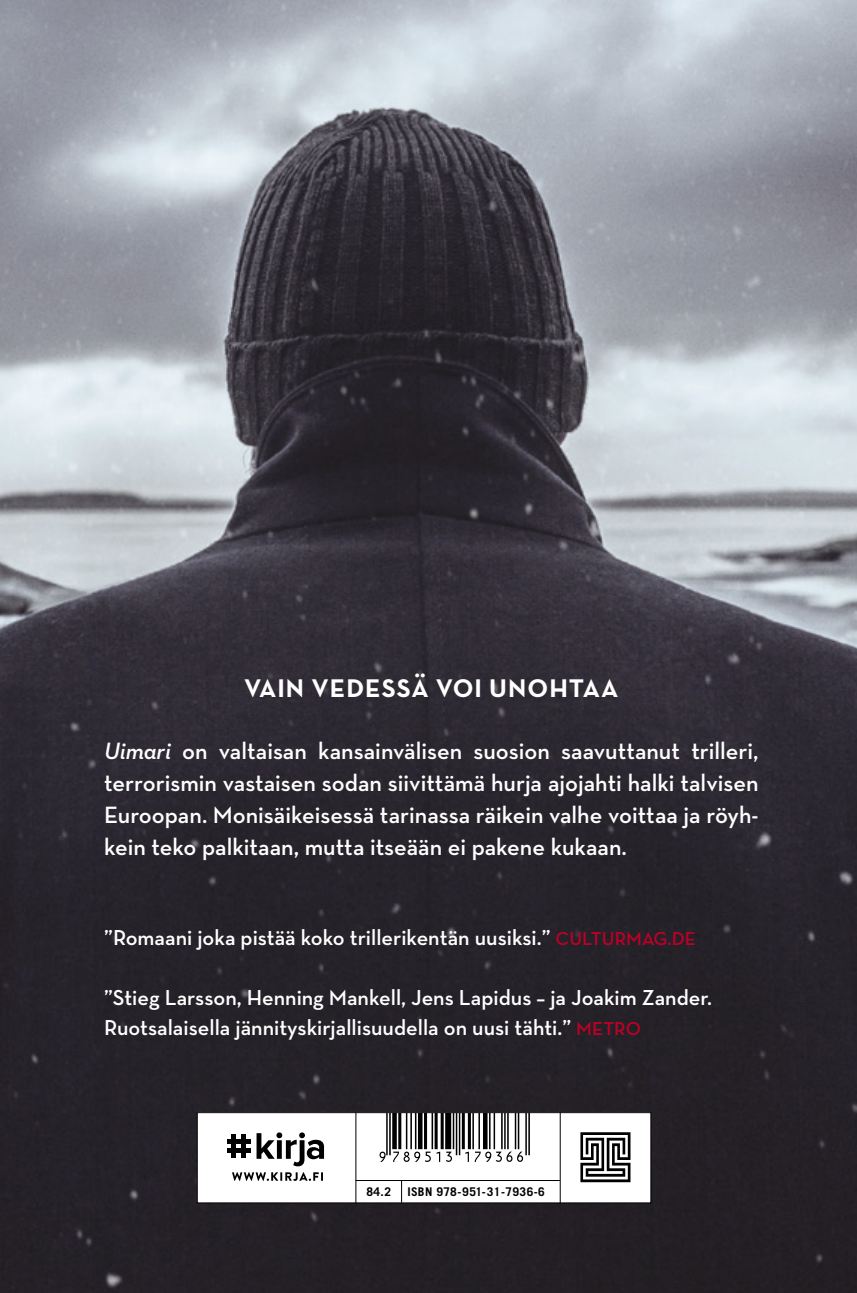
<style>
.page{position:relative;width:857px;height:1293px;background:#fff}
.page>*{position:absolute;margin:0;border:0;box-sizing:border-box;transform-origin:0 0}
.t1{font:700 26px "Neutra Text TF";letter-spacing:.04em;color:#fff}
.t2{font:600 24px/32px "Neutra Text";color:#fff;text-align:justify}
.t3{font:600 22px/30px "Neutra Text";color:#fff}
.t4{font:700 12px "Trade Gothic LT Std";letter-spacing:.035em;color:#000}
.s1{font-style:italic}
.s2{font-size:19px;color:#be0027}
</style>
<div class="page">
<img style="left:0;top:0;width:856px;height:1293px">
<div style="left:197px;top:1112px;width:453px;height:91px;background:#fff"></div>
<div style="left:197px;top:1112px;width:453px;height:91px;border:1px solid #000"></div>
<svg style="left:580px;top:1132px;width:50px;height:50px"></svg>
<hr style="left:355px;top:1112px;width:1px;height:91px;background:#000">
<hr style="left:559px;top:1112px;width:1px;height:91px;background:#000">
<hr style="left:355px;top:1180px;width:204px;height:1px;background:#000">
<svg style="left:232px;top:1172px;width:91px;height:9px"></svg>
<svg style="left:256px;top:1132px;width:68px;height:34px"></svg>
<div style="left:241px;top:1134px;width:5px;height:23px;background:#000"></div>
<div style="left:231px;top:1134px;width:5px;height:23px;background:#000"></div>
<div style="left:227px;top:1148px;width:23px;height:5px;background:#000"></div>
<hr style="left:227px;top:1139px;width:23px;height:4px;background:#000">
<svg style="left:401px;top:1181px;width:1px;height:21px"></svg>
<svg style="left:379px;top:1113px;width:144px;height:49px"></svg>
<hr style="left:525px;top:1113px;width:1px;height:42px;background:#000">
<hr style="left:528px;top:1113px;width:1px;height:42px;background:#000">
<p class="t1" style="left:244px;top:672px;width:375px">VAIN VEDESSÄ VOI UNOHTAA</p>
<p class="t2" style="left:104px;top:734px;width:655px"><span class="s1">Uimari</span> on valtaisan kansainvälisen suosion saavuttanut trilleri, terrorismin vastaisen sodan siivittämä hurja ajojahti halki talvisen Euroopan. Monisäikeisessä tarinassa räikein valhe voittaa ja röyh&shy;kein teko palkitaan, mutta itseään ei pakene kukaan.</p>
<p class="t3" style="left:104px;top:922px;width:593px">”Romaani joka pistää koko trillerikentän uusiksi.” <span class="s2">CULTURMAG.DE</span></p>
<p class="t3" style="left:104px;top:982px;width:609px">”Stieg Larsson, Henning Mankell, Jens Lapidus – ja Joakim Zander.<br>Ruotsalaisella jännityskirjallisuudella on uusi tähti.” <span class="s2">METRO</span></p>
<p class="t4" style="left:366px;top:1184px;width:26px">84.2</p>
<p class="t4" style="left:407px;top:1184px;width:139px">ISBN 978-951-31-7936-6</p>
</div>
